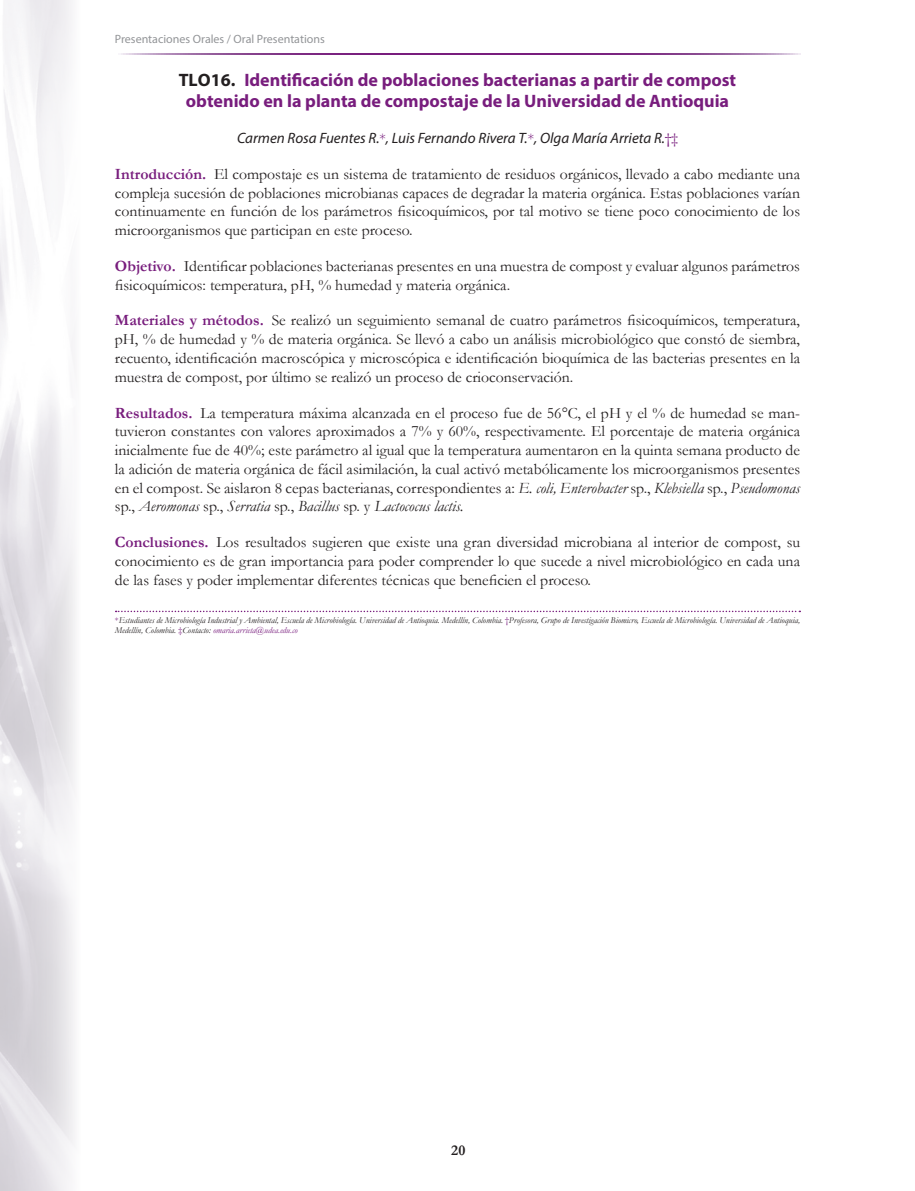
<style>
.page{position:relative;width:915px;height:1191px;background:#fff}
.page>*{position:absolute;margin:0;border:0;box-sizing:border-box;transform-origin:0 0}
.t1{font:700 18px/21.6px "Myriad Pro";color:#781d7d;text-align:center}
.t2{font:15.75px/18.8px "Garamond";color:#231f20;text-align:justify}
.t3{font:italic 15px "Myriad Pro";color:#231f20}
.t4{font:700 15px "Garamond";color:#231f20}
.t5{font:12px "Myriad Pro";color:#939598}
.t6{font:italic 9px/10.5px "Garamond";color:#231f20}
.s1{color:#231f20}
.s2{font-family:"Garamond";font-style:normal;color:#781d7d}
.s3{font-weight:700;color:#781d7d}
.s4{font-style:italic}
.s5{font-style:normal;color:#781d7d}
.s6{color:#781d7d}
</style>
<div class="page">
<img style="left:0;top:0;width:76px;height:1191px">
<svg style="left:121px;top:53px;width:678px;height:2px"></svg>
<svg style="left:116px;top:610px;width:684px;height:2px"></svg>
<p class="t5" style="left:115px;top:31px;width:211px">Presentaciones Orales / Oral Presentations</p>
<p class="t1" style="left:179px;top:68px;width:559px"><span class="s1">TLO16.</span> Identificación de poblaciones bacterianas a partir de compost obtenido en la planta de compostaje de la Universidad de Antioquia</p>
<p class="t3" style="left:237px;top:129px;width:442px">Carmen Rosa Fuentes R.<span class="s2">*</span>, Luis Fernando Rivera T.<span class="s2">*</span>, Olga María Arrieta R.<span class="s2">†‡</span></p>
<p class="t2" style="left:115px;top:164px;width:686px"><span class="s3">Introducción.</span> El compostaje es un sistema de tratamiento de residuos orgánicos, llevado a cabo mediante una compleja sucesión de poblaciones microbianas capaces de degradar la materia orgánica. Estas poblaciones varían continuamente en función de los parámetros fisicoquímicos, por tal motivo se tiene poco conocimiento de los microorganismos que participan en este proceso.</p>
<p class="t2" style="left:115px;top:256px;width:686px"><span class="s3">Objetivo.</span> Identificar poblaciones bacterianas presentes en una muestra de compost y evaluar algunos parámetros fisicoquímicos: temperatura, pH, % humedad y materia orgánica.</p>
<p class="t2" style="left:115px;top:311px;width:686px"><span class="s3">Materiales y métodos.</span> Se realizó un seguimiento semanal de cuatro parámetros fisicoquímicos, temperatura, pH, % de humedad y % de materia orgánica. Se llevó a cabo un análisis microbiológico que constó de siembra, recuento, identificación macroscópica y microscópica e identificación bioquímica de las bacterias presentes en la muestra de compost, por último se realizó un proceso de crioconservación.</p>
<p class="t2" style="left:115px;top:403px;width:686px"><span class="s3">Resultados.</span> La temperatura máxima alcanzada en el proceso fue de 56°C, el pH y el % de humedad se man&shy;tuvieron constantes con valores aproximados a 7% y 60%, respectivamente. El porcentaje de materia orgánica inicialmente fue de 40%; este parámetro al igual que la temperatura aumentaron en la quinta semana producto de la adición de materia orgánica de fácil asimilación, la cual activó metabólicamente los microorganismos presentes en el compost. Se aislaron 8 cepas bacterianas, correspondientes a: <span class="s4">E. coli, Enterobacter</span> sp., <span class="s4">Klebsiella</span> sp., <span class="s4">Pseudomonas </span>sp., <span class="s4">Aeromonas</span> sp., <span class="s4">Serratia</span> sp., <span class="s4">Bacillus</span> sp. y <span class="s4">Lactococus lactis.</span></p>
<p class="t2" style="left:115px;top:532px;width:686px"><span class="s3">Conclusiones.</span> Los resultados sugieren que existe una gran diversidad microbiana al interior de compost, su conocimiento es de gran importancia para poder comprender lo que sucede a nivel microbiológico en cada una de las fases y poder implementar diferentes técnicas que beneficien el proceso.</p>
<p class="t6" style="left:115px;top:614px;width:686px"><span class="s5">*</span>Estudiantes de Microbiología Industrial y Ambiental, Escuela de Microbiología. Universidad de Antioquia. Medellín, Colombia. <span class="s5">†</span>Profesora, Grupo de Investigación Biomicro, Escuela de Microbiología. Universidad de Antioquia,<br>Medellín, Colombia. <span class="s5">‡</span>Contacto: <span class="s6">omaria.arrieta@udea.edu.co</span></p>
<p class="t4" style="left:451px;top:1140px;width:16px">20</p>
</div>
